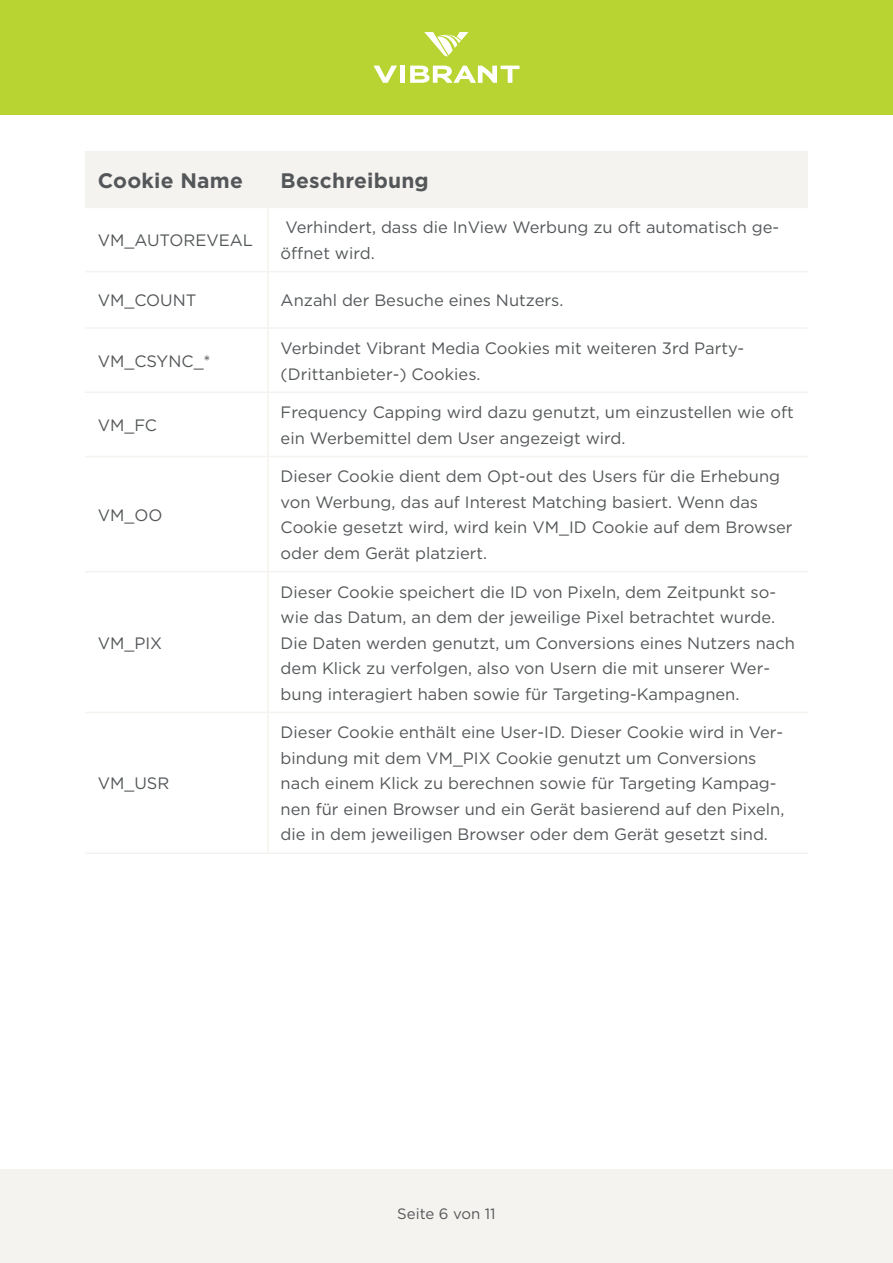
<style>
.page{position:relative;width:893px;height:1263px;background:#fff}
.page>*{position:absolute;margin:0;border:0;box-sizing:border-box;transform-origin:0 0}
.Headline_1{font:700 21px "Gotham";letter-spacing:.01em;color:#545759}
.Headline_1-2{font:16.5px/25.5px "Gotham";color:#545759}
.t1{font:15px "Gotham";color:#545759}
</style>
<div class="page">
<div style="left:0;top:1169px;width:893px;height:94px;background:#f5f3ef"></div>
<div style="left:0;top:0;width:893px;height:115px;background:#b8d432"></div>
<svg style="left:373px;top:66px;width:24px;height:17px"></svg>
<div style="left:400px;top:66px;width:5px;height:17px;background:#fff"></div>
<svg style="left:410px;top:66px;width:109px;height:17px"></svg>
<svg style="left:424px;top:32px;width:44px;height:24px"></svg>
<div style="left:85px;top:151px;width:723px;height:56px;background:#f5f3ef"></div>
<hr style="left:267px;top:208px;width:2px;height:63px;background:#f5f3ef">
<hr style="left:85px;top:271px;width:183px;height:1px;background:#f5f3ef">
<hr style="left:268px;top:271px;width:540px;height:1px;background:#f5f3ef">
<hr style="left:267px;top:272px;width:2px;height:55px;background:#f5f3ef">
<hr style="left:85px;top:327px;width:183px;height:2px;background:#f5f3ef">
<hr style="left:268px;top:327px;width:540px;height:2px;background:#f5f3ef">
<hr style="left:267px;top:329px;width:2px;height:62px;background:#f5f3ef">
<hr style="left:85px;top:391px;width:183px;height:2px;background:#f5f3ef">
<hr style="left:268px;top:391px;width:540px;height:2px;background:#f5f3ef">
<hr style="left:267px;top:393px;width:2px;height:63px;background:#f5f3ef">
<hr style="left:85px;top:456px;width:183px;height:1px;background:#f5f3ef">
<hr style="left:268px;top:456px;width:540px;height:1px;background:#f5f3ef">
<hr style="left:267px;top:457px;width:2px;height:114px;background:#f5f3ef">
<hr style="left:85px;top:571px;width:183px;height:1px;background:#f5f3ef">
<hr style="left:268px;top:571px;width:540px;height:1px;background:#f5f3ef">
<hr style="left:267px;top:572px;width:2px;height:140px;background:#f5f3ef">
<hr style="left:267px;top:151px;width:2px;height:56px;background:#f5f3ef">
<hr style="left:85px;top:207px;width:183px;height:1px;background:#f5f3ef">
<hr style="left:268px;top:207px;width:540px;height:1px;background:#f5f3ef">
<hr style="left:85px;top:712px;width:183px;height:1px;background:#f5f3ef">
<hr style="left:268px;top:712px;width:540px;height:1px;background:#f5f3ef">
<hr style="left:267px;top:713px;width:2px;height:139px;background:#f5f3ef">
<hr style="left:85px;top:852px;width:183px;height:2px;background:#f5f3ef">
<hr style="left:268px;top:852px;width:540px;height:2px;background:#f5f3ef">
<p class="Headline_1" style="left:98px;top:166px;width:147px">Cookie Name</p>
<p class="Headline_1" style="left:281px;top:166px;width:150px">Beschreibung</p>
<p class="Headline_1-2" style="left:98px;top:227px;width:157px">VM_AUTOREVEAL</p>
<p class="Headline_1-2" style="left:281px;top:214px;width:500px;text-indent:5px">Verhindert, dass die InView Werbung zu oft automatisch ge&shy;öffnet wird.</p>
<p class="Headline_1-2" style="left:98px;top:287px;width:100px">VM_COUNT</p>
<p class="Headline_1-2" style="left:281px;top:287px;width:284px">Anzahl der Besuche eines Nutzers.</p>
<p class="Headline_1-2" style="left:98px;top:348px;width:114px">VM_CSYNC_*</p>
<p class="Headline_1-2" style="left:98px;top:412px;width:61px">VM_FC</p>
<p class="Headline_1-2" style="left:98px;top:502px;width:66px">VM_OO</p>
<p class="Headline_1-2" style="left:98px;top:630px;width:66px">VM_PIX</p>
<p class="Headline_1-2" style="left:98px;top:770px;width:73px">VM_USR</p>
<p class="Headline_1-2" style="left:281px;top:335px;width:465px">Verbindet Vibrant Media Cookies mit weiteren 3rd Party-(Drittanbieter-) Cookies.</p>
<p class="Headline_1-2" style="left:281px;top:399px;width:515px">Frequency Capping wird dazu genutzt, um einzustellen wie oft ein Werbemittel dem User angezeigt wird.</p>
<p class="Headline_1-2" style="left:281px;top:463px;width:513px">Dieser Cookie dient dem Opt-out des Users für die Erhebung von Werbung, das auf Interest Matching basiert. Wenn das Cookie gesetzt wird, wird kein VM_ID Cookie auf dem Browser oder dem Gerät platziert.</p>
<p class="Headline_1-2" style="left:281px;top:579px;width:516px">Dieser Cookie speichert die ID von Pixeln, dem Zeitpunkt so&shy;wie das Datum, an dem der jeweilige Pixel betrachtet wurde.<br>Die Daten werden genutzt, um Conversions eines Nutzers nach dem Klick zu verfolgen, also von Usern die mit unserer Wer&shy;bung interagiert haben sowie für Targeting-Kampagnen.</p>
<p class="Headline_1-2" style="left:281px;top:719px;width:505px">Dieser Cookie enthält eine User-ID. Dieser Cookie wird in Ver&shy;bindung mit dem VM_PIX Cookie genutzt um Conversions nach einem Klick zu berechnen sowie für Targeting Kampag&shy;nen für einen Browser und ein Gerät basierend auf den Pixeln, die in dem jeweiligen Browser oder dem Gerät gesetzt sind.</p>
<p class="t1" style="left:397px;top:1204px;width:100px">Seite 6 von 11</p>
</div>
